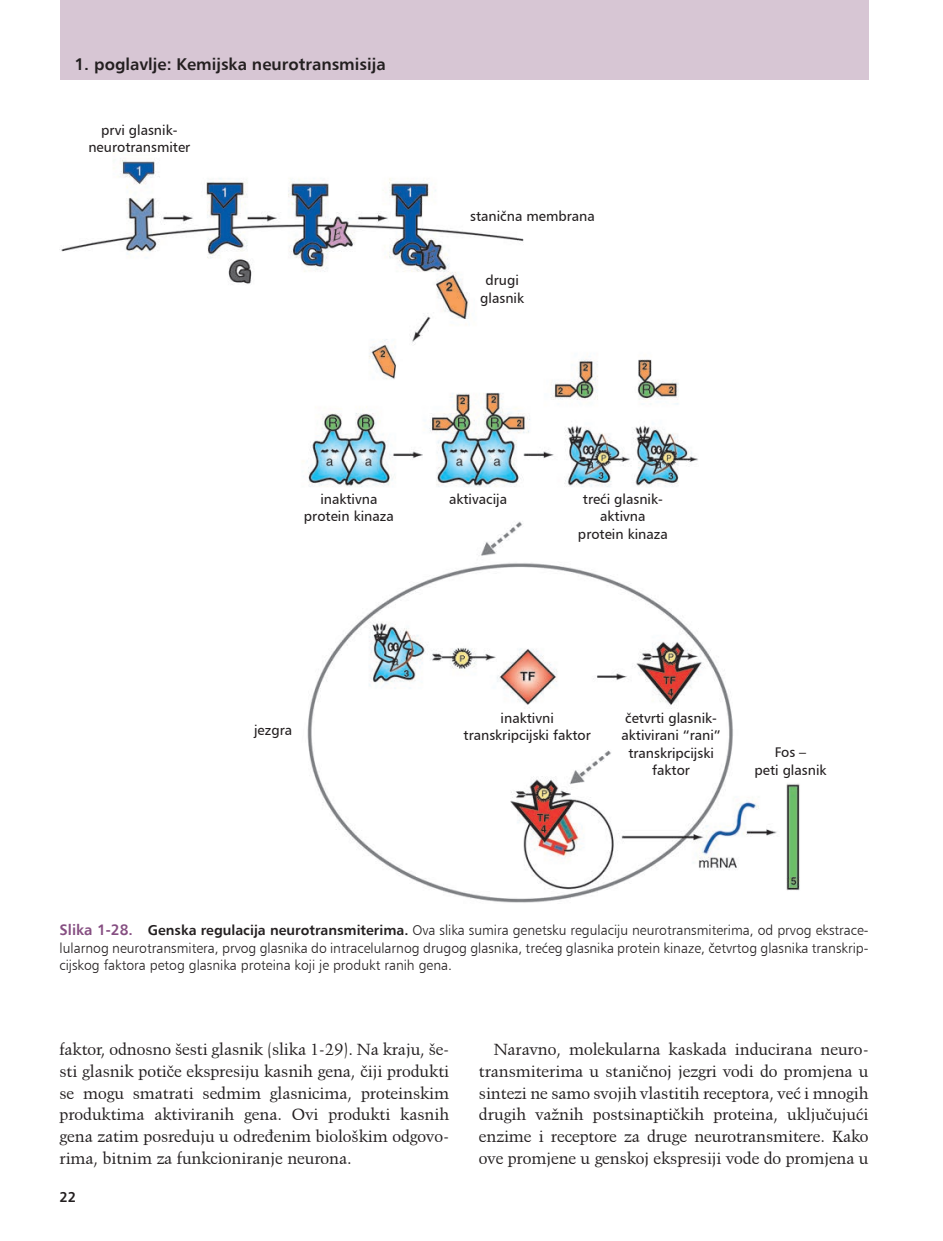
<style>
.page{position:relative;width:943px;height:1241px;background:#fff}
.page>*{position:absolute;margin:0;border:0;box-sizing:border-box;transform-origin:0 0}
.t1{font:16.62px "Humanist 777 BT Bold B";color:#231f20}
.t2{font:16.28px/21.9px "Kuenstler 480 BT";color:#231f20;text-align:justify}
.t3{font:14px/17.5px "Humanist 777 BT Light B";color:#231f20;text-align:justify}
.t4{font:14px/17.5px "Humanist 777 BT Roman B";color:#231f20;text-align:center}
.t5{font:14px "Humanist 777 BT Bold B";color:#231f20}
.s1{font-family:"Humanist 777 BT Bold B";font-size:14.88px;color:#864f82}
.s2{font-family:"Humanist 777 BT Bold B"}
</style>
<div class="page">
<div style="left:60px;top:0;width:808px;height:79px;background:#d7c6d4"></div>
<img style="left:61px;top:153px;width:739px;height:750px">
<p class="t1" style="left:74px;top:53px;width:313px">1. poglavlje: Kemijska neurotransmisija</p>
<p class="t4" style="left:88px;top:121px;width:103px">prvi glasnik&shy;neurotransmiter</p>
<p class="t4" style="left:470px;top:207px;width:126px">stanična membrana</p>
<p class="t4" style="left:480px;top:271px;width:45px">drugi glasnik</p>
<p class="t4" style="left:304px;top:490px;width:91px">inaktivna protein kinaza</p>
<p class="t4" style="left:449px;top:490px;width:60px">aktivacija</p>
<p class="t4" style="left:578px;top:490px;width:91px">treći glasnik&shy;aktivna protein kinaza</p>
<p class="t4" style="left:254px;top:720px;width:39px">jezgra</p>
<p class="t4" style="left:463px;top:708px;width:129px">inaktivni transkripcijski faktor</p>
<p class="t4" style="left:621px;top:708px;width:101px">četvrti glasnik&shy;aktivirani “rani” transkripcijski faktor</p>
<p class="t4" style="left:754px;top:743px;width:73px">Fos –<br>peti glasnik</p>
<p class="t3" style="left:60px;top:921px;width:810px"><span class="s1">Slika 1-28.</span> <span class="s2">Genska regulacija neurotransmiterima.</span> Ova slika sumira genetsku regulaciju neurotransmiterima, od prvog ekstrace&shy;lularnog neurotransmitera, prvog glasnika do intracelularnog drugog glasnika, trećeg glasnika protein kinaze, četvrtog glasnika transkrip&shy;cijskog faktora petog glasnika proteina koji je produkt ranih gena.</p>
<p class="t2" style="left:60px;top:1037px;width:391px">faktor, odnosno šesti glasnik (slika 1-29). Na kraju, še&shy;sti glasnik potiče ekspresiju kasnih gena, čiji produkti se mogu smatrati sedmim glasnicima, proteinskim produktima aktiviranih gena. Ovi produkti kasnih gena zatim posreduju u određenim biološkim odgovo&shy;rima, bitnim za funkcioniranje neurona.</p>
<p class="t5" style="left:60px;top:1187px;width:18px">22</p>
<p class="t2" style="left:479px;top:1037px;width:391px;text-indent:15px">Naravno, molekularna kaskada inducirana neuro&shy;transmiterima u staničnoj jezgri vodi do promjena u sintezi ne samo svojih vlastitih receptora, već i mnogih drugih važnih postsinaptičkih proteina, uključujući enzime i receptore za druge neurotransmitere. Kako ove promjene u genskoj ekspresiji vode do promjena u</p>
</div>
